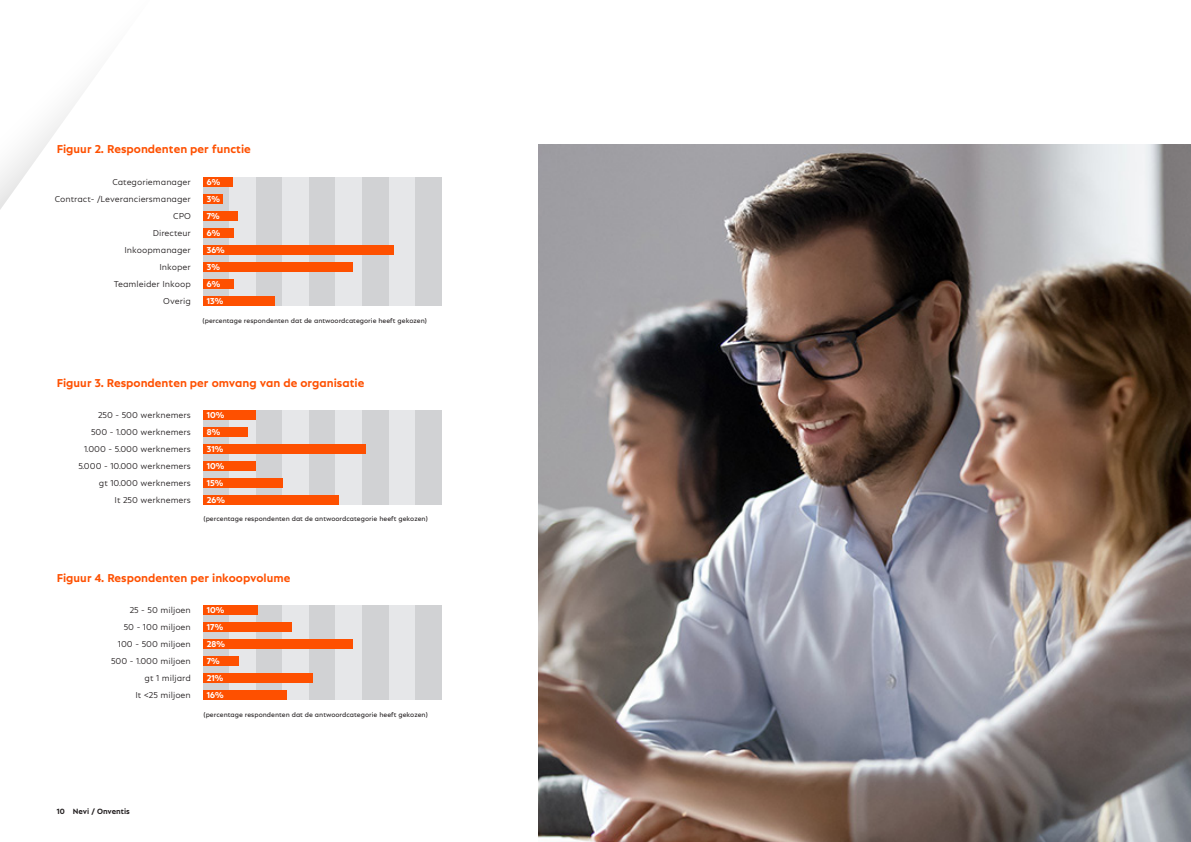
<style>
.page{position:relative;width:1191px;height:842px;background:#fff}
.page>*{position:absolute;margin:0;border:0;box-sizing:border-box;transform-origin:0 0}
.t1{font:700 12px "Neptune";color:#fe5000}
.t2{font:300 9px "Neptune";color:#231f20}
.t3{font:700 9px "Neptune";color:#fff}
.t4{font:700 8px "Neptune";color:#231f20}
.t5{font:7px "Neptune";color:#231f20}
</style>
<div class="page">
<img style="left:539px;top:144px;width:652px;height:698px">
<div style="left:203px;top:177px;width:27px;height:129px;background:#d1d2d4"></div>
<div style="left:203px;top:410px;width:27px;height:94px;background:#d1d2d4"></div>
<div style="left:203px;top:605px;width:27px;height:94px;background:#d1d2d4"></div>
<div style="left:230px;top:177px;width:26px;height:129px;background:#e6e7e9"></div>
<div style="left:230px;top:410px;width:26px;height:94px;background:#e6e7e9"></div>
<div style="left:230px;top:605px;width:26px;height:94px;background:#e6e7e9"></div>
<div style="left:256px;top:177px;width:26px;height:129px;background:#d1d2d4"></div>
<div style="left:256px;top:410px;width:26px;height:94px;background:#d1d2d4"></div>
<div style="left:256px;top:605px;width:26px;height:94px;background:#d1d2d4"></div>
<div style="left:282px;top:177px;width:27px;height:129px;background:#e6e7e9"></div>
<div style="left:282px;top:410px;width:27px;height:94px;background:#e6e7e9"></div>
<div style="left:282px;top:605px;width:27px;height:94px;background:#e6e7e9"></div>
<div style="left:388px;top:177px;width:27px;height:129px;background:#e6e7e9"></div>
<div style="left:388px;top:410px;width:27px;height:94px;background:#e6e7e9"></div>
<div style="left:388px;top:605px;width:27px;height:94px;background:#e6e7e9"></div>
<div style="left:309px;top:177px;width:26px;height:129px;background:#d1d2d4"></div>
<div style="left:309px;top:410px;width:26px;height:94px;background:#d1d2d4"></div>
<div style="left:309px;top:605px;width:26px;height:94px;background:#d1d2d4"></div>
<div style="left:415px;top:177px;width:26px;height:129px;background:#d1d2d4"></div>
<div style="left:415px;top:410px;width:26px;height:94px;background:#d1d2d4"></div>
<div style="left:415px;top:605px;width:26px;height:94px;background:#d1d2d4"></div>
<div style="left:335px;top:177px;width:27px;height:129px;background:#e6e7e9"></div>
<div style="left:335px;top:410px;width:27px;height:94px;background:#e6e7e9"></div>
<div style="left:335px;top:605px;width:27px;height:94px;background:#e6e7e9"></div>
<div style="left:362px;top:177px;width:26px;height:129px;background:#d1d2d4"></div>
<div style="left:362px;top:410px;width:26px;height:94px;background:#d1d2d4"></div>
<div style="left:362px;top:605px;width:26px;height:94px;background:#d1d2d4"></div>
<div style="left:203px;top:177px;width:30px;height:10px;background:#fe5000"></div>
<div style="left:203px;top:194px;width:20px;height:10px;background:#fe5000"></div>
<div style="left:203px;top:211px;width:35px;height:10px;background:#fe5000"></div>
<div style="left:203px;top:228px;width:30px;height:10px;background:#fe5000"></div>
<div style="left:203px;top:245px;width:190px;height:10px;background:#fe5000"></div>
<div style="left:203px;top:262px;width:149px;height:10px;background:#fe5000"></div>
<div style="left:203px;top:279px;width:30px;height:10px;background:#fe5000"></div>
<div style="left:203px;top:296px;width:72px;height:10px;background:#fe5000"></div>
<div style="left:203px;top:410px;width:53px;height:9px;background:#fe5000"></div>
<div style="left:203px;top:605px;width:55px;height:9px;background:#fe5000"></div>
<div style="left:203px;top:495px;width:136px;height:9px;background:#fe5000"></div>
<div style="left:203px;top:690px;width:84px;height:9px;background:#fe5000"></div>
<div style="left:203px;top:427px;width:45px;height:9px;background:#fe5000"></div>
<div style="left:203px;top:622px;width:89px;height:9px;background:#fe5000"></div>
<div style="left:203px;top:444px;width:163px;height:9px;background:#fe5000"></div>
<div style="left:203px;top:639px;width:149px;height:9px;background:#fe5000"></div>
<div style="left:203px;top:461px;width:53px;height:9px;background:#fe5000"></div>
<div style="left:203px;top:656px;width:36px;height:9px;background:#fe5000"></div>
<div style="left:203px;top:478px;width:79px;height:9px;background:#fe5000"></div>
<div style="left:203px;top:673px;width:110px;height:9px;background:#fe5000"></div>
<svg style="left:0;top:93px;width:83px;height:117px"></svg>
<p class="t1" style="left:57px;top:142px;width:196px">Figuur 2. Respondenten per functie</p>
<p class="t2" style="left:112px;top:177px;width:80px">Categoriemanager</p>
<p class="t2" style="left:55px;top:194px;width:137px">Contract- /Leveranciersmanager</p>
<p class="t2" style="left:173px;top:211px;width:19px">CPO</p>
<p class="t2" style="left:153px;top:228px;width:40px">Directeur</p>
<p class="t2" style="left:124px;top:245px;width:68px">Inkoopmanager</p>
<p class="t2" style="left:159px;top:262px;width:33px">Inkoper</p>
<p class="t2" style="left:114px;top:279px;width:79px">Teamleider Inkoop</p>
<p class="t2" style="left:163px;top:296px;width:29px">Overig</p>
<p class="t3" style="left:207px;top:177px;width:15px">6%</p>
<p class="t3" style="left:207px;top:194px;width:15px">3%</p>
<p class="t3" style="left:207px;top:211px;width:14px">7%</p>
<p class="t3" style="left:207px;top:228px;width:15px">6%</p>
<p class="t3" style="left:207px;top:245px;width:19px">36%</p>
<p class="t3" style="left:207px;top:262px;width:15px">3%</p>
<p class="t3" style="left:207px;top:279px;width:15px">6%</p>
<p class="t3" style="left:207px;top:296px;width:18px">13%</p>
<p class="t5" style="left:203px;top:316px;width:226px">(percentage respondenten dat de antwoordcategorie heeft gekozen)</p>
<p class="t1" style="left:57px;top:376px;width:309px">Figuur 3. Respondenten per omvang van de organisatie</p>
<p class="t2" style="left:98px;top:409px;width:94px">250 - 500 werknemers</p>
<p class="t2" style="left:91px;top:426px;width:101px">500 - 1.000 werknemers</p>
<p class="t2" style="left:84px;top:443px;width:108px">1.000 - 5.000 werknemers</p>
<p class="t2" style="left:78px;top:460px;width:114px">5.000 - 10.000 werknemers</p>
<p class="t2" style="left:99px;top:477px;width:93px">gt 10.000 werknemers</p>
<p class="t2" style="left:115px;top:494px;width:78px">It 250 werknemers</p>
<p class="t3" style="left:207px;top:409px;width:19px">10%</p>
<p class="t3" style="left:207px;top:426px;width:15px">8%</p>
<p class="t3" style="left:207px;top:443px;width:18px">31%</p>
<p class="t3" style="left:207px;top:460px;width:19px">10%</p>
<p class="t3" style="left:207px;top:477px;width:18px">15%</p>
<p class="t3" style="left:207px;top:494px;width:20px">26%</p>
<p class="t5" style="left:203px;top:515px;width:226px">(percentage respondenten dat de antwoordcategorie heeft gekozen)</p>
<p class="t1" style="left:57px;top:571px;width:235px">Figuur 4. Respondenten per inkoopvolume</p>
<p class="t2" style="left:130px;top:604px;width:63px">25 - 50 miljoen</p>
<p class="t2" style="left:124px;top:621px;width:69px">50 - 100 miljoen</p>
<p class="t2" style="left:118px;top:638px;width:74px">100 - 500 miljoen</p>
<p class="t2" style="left:111px;top:655px;width:81px">500 - 1.000 miljoen</p>
<p class="t2" style="left:145px;top:672px;width:48px">gt 1 miljard</p>
<p class="t2" style="left:135px;top:689px;width:57px">It &lt;25 miljoen</p>
<p class="t3" style="left:207px;top:604px;width:19px">10%</p>
<p class="t3" style="left:207px;top:621px;width:18px">17%</p>
<p class="t3" style="left:207px;top:638px;width:20px">28%</p>
<p class="t3" style="left:207px;top:655px;width:14px">7%</p>
<p class="t3" style="left:207px;top:672px;width:18px">21%</p>
<p class="t3" style="left:207px;top:689px;width:18px">16%</p>
<p class="t5" style="left:203px;top:711px;width:226px">(percentage respondenten dat de antwoordcategorie heeft gekozen)</p>
<p class="t4" style="left:57px;top:807px;width:75px">10 Nevi / Onventis</p>
</div>
